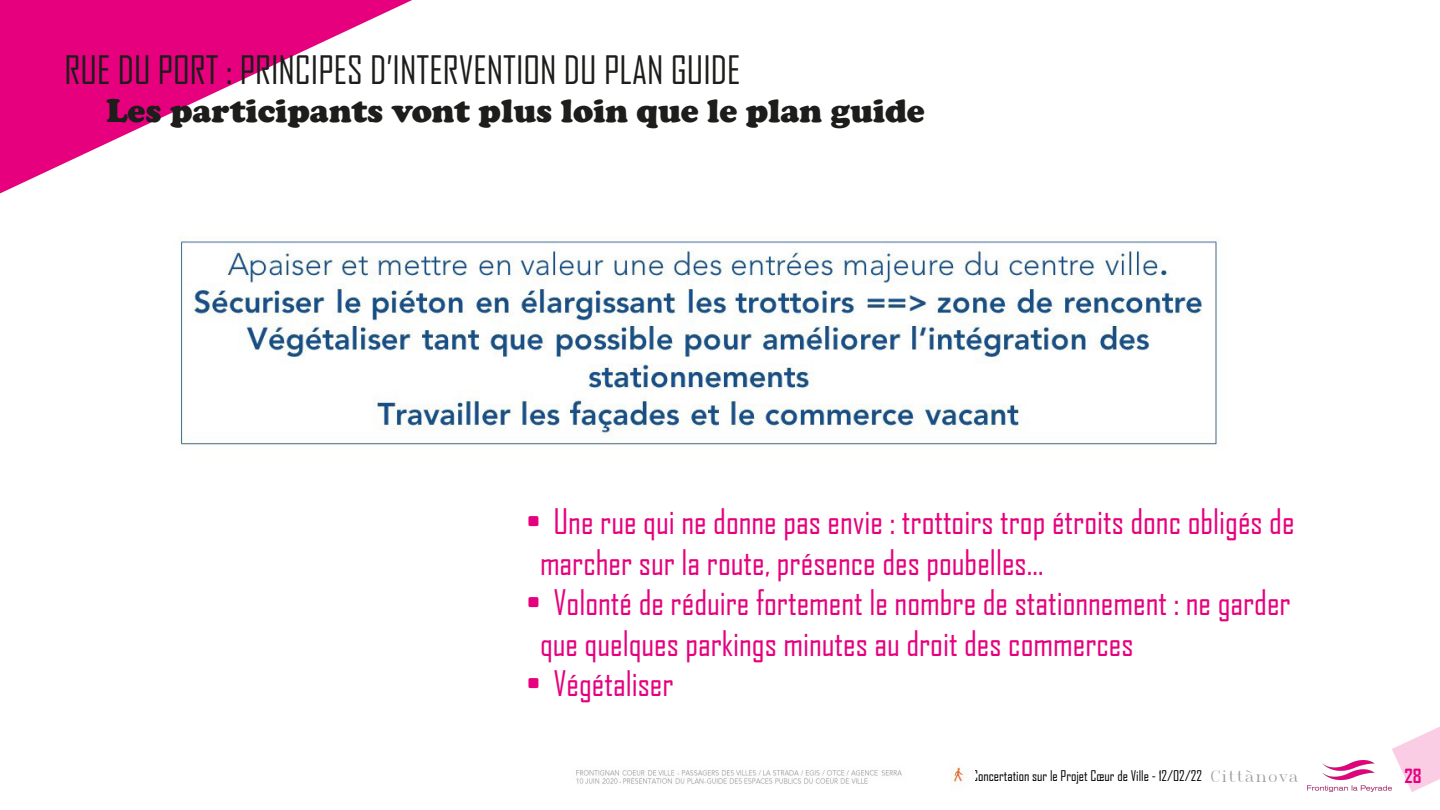
<style>
.page{position:relative;width:1440px;height:810px;background:#fff}
.page>*{position:absolute;margin:0;border:0;box-sizing:border-box;transform-origin:0 0}
.Titre{font:37.5px "Agency FB";color:#1d1d1b}
.t1{font:33.75px/40.4px "Agency FB";color:#e6007d}
.Titre-2{font:900 33.75px "Cooper";color:#1d1d1b}
.t2{font:700 18.75px "Agency FB";color:#e6007e}
.t3{font:14.1px "Agency FB";color:#000}
.s1{font-family:"Roman T";font-size:15.38px;color:#9d9d9d}
</style>
<div class="page">
<img style="left:1307px;top:761px;width:85px;height:30px">
<svg style="left:1392px;top:726px;width:48px;height:66px"></svg>
<svg style="left:0;top:0;width:412px;height:193px"></svg>
<img style="left:180px;top:240px;width:1037px;height:205px">
<img style="left:576px;top:767px;width:391px;height:22px">
<p class="Titre" style="left:65px;top:47px;width:677px">RUE DU PORT : PRINCIPES D’INTERVENTION DU PLAN GUIDE</p>
<p class="Titre-2" style="left:106px;top:91px;width:820px">Les participants vont plus loin que le plan guide</p>
<p class="t1" style="left:540px;top:501px;width:756px;text-indent:-14px">• Une rue qui ne donne pas envie : trottoirs trop étroits donc obligés de marcher sur la route, présence des poubelles…</p>
<p class="t1" style="left:540px;top:582px;width:752px;text-indent:-14px">• Volonté de réduire fortement le nombre de stationnement : ne garder que quelques parkings minutes au droit des commerces</p>
<p class="t1" style="left:527px;top:663px;width:149px">• Végétaliser</p>
<p class="t3" style="left:972px;top:767px;width:329px">Concertation sur le Projet Cœur de Ville - 12/02/22 <span class="s1">Cittànova</span></p>
<p class="t2" style="left:1405px;top:764px;width:19px">28</p>
</div>
